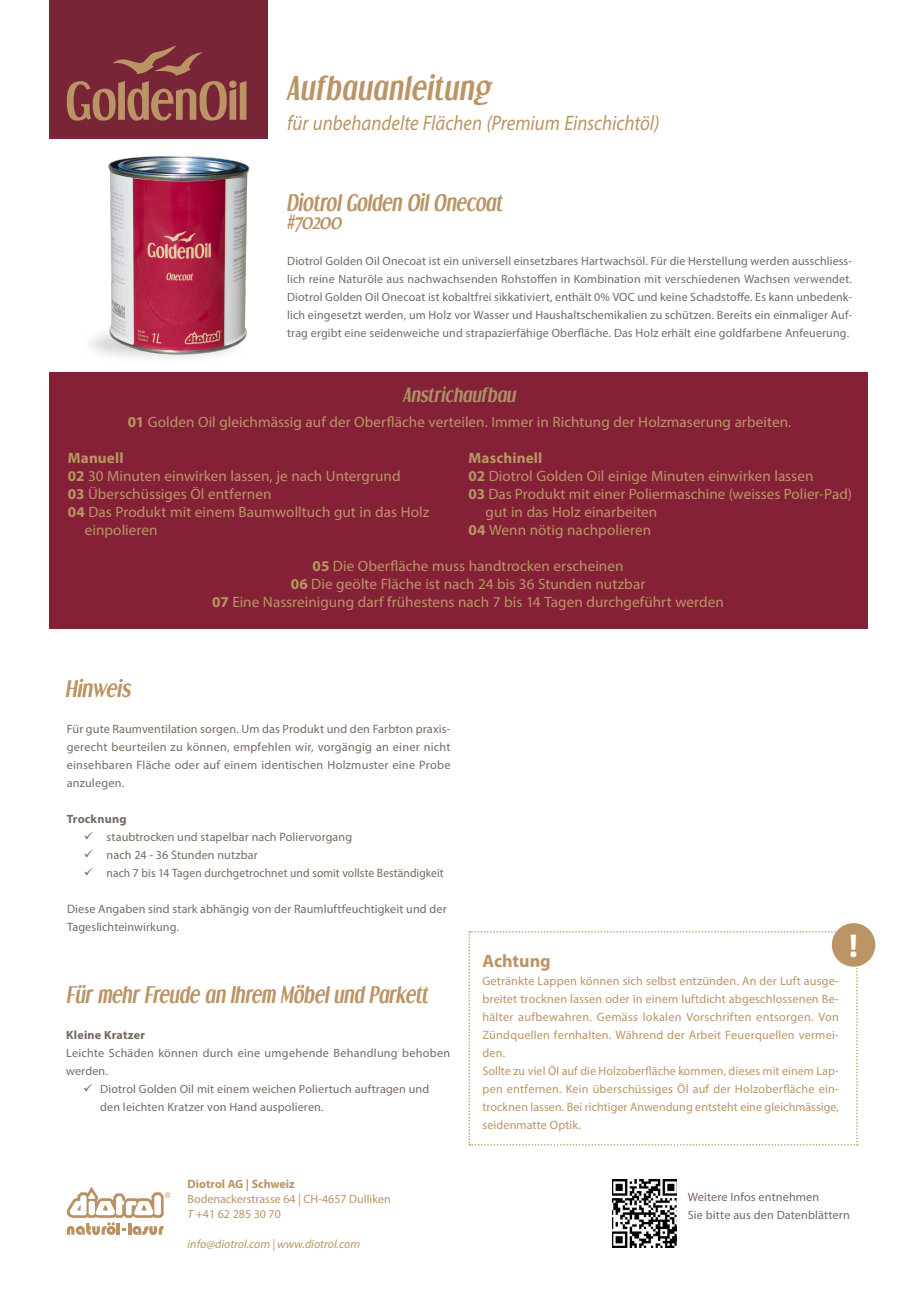
<style>
.page{position:relative;width:919px;height:1289px;background:#fff}
.page>*{position:absolute;margin:0;border:0;box-sizing:border-box;transform-origin:0 0}
.t1{font:700 33px "Myriad Pro";color:#fff}
.Grundtext{font:italic 700 30px "Dream Orphans";letter-spacing:.03em;color:#bb9465;scale:.95 1}
.Lauftext_Broschüre{font:italic 700 21px "Dream Orphans";letter-spacing:-.005em;color:#bb9465;scale:.95 1}
.Grundtext-2{font:italic 21px "Myriad Pro";color:#bb9465;scale:.9 1}
.Lauftext_Broschüre-2{font:italic 700 21px "Dream Orphans";letter-spacing:-.005em;color:#bb9465}
.t2{font:italic 700 18px "Dream Orphans";letter-spacing:.005em;color:#ab9165}
.Lauftext_Broschüre-3{font:700 18px "Myriad Pro";color:#bb9465}
.Lauftext_Broschüre-4{font:italic 700 18px "Dream Orphans";letter-spacing:-.04em;color:#bb9465;scale:.95 1}
.Aufzählung_Flyer{font:15px/18px "Myriad Pro";letter-spacing:.005em;color:#bb9465}
.Aufzählung_Flyer-2{font:700 15px "Myriad Pro";letter-spacing:.01em;color:#bb9465}
.Lauftext_Broschüre-5{font:12.15px/18px "Myriad Pro";letter-spacing:.01em;color:#bb9465;text-align:justify}
.Aufzählung_Flyer-3{font:12.15px "Myriad Pro";letter-spacing:.01em;color:#786960}
.Lauftext_Broschüre-6{font:12.15px/18px "Myriad Pro";letter-spacing:.02em;color:#786960;text-align:justify}
.Aufzählung_Flyer-4{font:12.15px "Myriad Pro";letter-spacing:.01em;color:#786960;scale:.95 1}
.Lauftext_Broschüre-7{font:12px/18px "Myriad Pro";letter-spacing:.02em;color:#736962;text-align:justify}
.Aufzählung_Flyer-5{font:12px/18px "Myriad Pro";letter-spacing:.015em;color:#786960}
.t3{font:12px "Myriad Pro";color:#bb9465}
.t4{font:italic 12px "Myriad Pro";color:#bb9465}
.Lauftext_Broschüre-8{font:700 12px "Myriad Pro";letter-spacing:.02em;color:#736962}
.t5{font:700 12px "Myriad Pro";color:#bb9465}
.s1{font-weight:700}
.s2{font-style:italic}
</style>
<div class="page">
<div style="left:50px;top:0;width:218px;height:139px;background:#782637"></div>
<svg style="left:468px;top:931px;width:389px;height:214px"></svg>
<svg style="left:67px;top:46px;width:179px;height:75px"></svg>
<img style="left:90px;top:156px;width:160px;height:202px">
<div style="left:50px;top:371px;width:817px;height:257px;background:#842137"></div>
<img style="left:612px;top:1179px;width:65px;height:67px">
<div style="left:831px;top:923px;width:44px;height:43px;background:#bb9465;border-radius:50%"></div>
<svg style="left:67px;top:1187px;width:103px;height:47px"></svg>
<p class="Grundtext" style="left:287px;top:69px;width:216px">Aufbauanleitung</p>
<p class="Grundtext-2" style="left:287px;top:110px;width:415px">für unbehandelte Flächen (Premium Einschichtöl)</p>
<p class="Lauftext_Broschüre" style="left:287px;top:189px;width:229px">Diotrol Golden Oil Onecoat</p>
<p class="Lauftext_Broschüre-4" style="left:287px;top:210px;width:59px">#70200</p>
<p class="Lauftext_Broschüre-7" style="left:287px;top:252px;width:566px">Diotrol Golden Oil Onecoat ist ein universell einsetzbares Hartwachsöl. Für die Herstellung werden ausschliess&shy;lich reine Naturöle aus nachwachsenden Rohstoffen in Kombination mit verschiedenen Wachsen verwendet.<br>Diotrol Golden Oil Onecoat ist kobaltfrei sikkativiert, enthält 0% VOC und keine Schadstoffe. Es kann unbedenk&shy;lich eingesetzt werden, um Holz vor Wasser und Haushaltschemikalien zu schützen. Bereits ein einmaliger Auf&shy;trag ergibt eine seidenweiche und strapazierfähige Oberfläche. Das Holz erhält eine goldfarbene Anfeuerung.</p>
<p class="t2" style="left:403px;top:383px;width:114px">Anstrichaufbau</p>
<p class="Aufzählung_Flyer" style="left:128px;top:412px;width:665px"><span class="s1">01</span> Golden Oil gleichmässig auf der Oberfläche verteilen. Immer in Richtung der Holzmaserung arbeiten.</p>
<p class="Aufzählung_Flyer-2" style="left:68px;top:448px;width:57px">Manuell</p>
<p class="Aufzählung_Flyer" style="left:68px;top:466px;width:334px"><span class="s1">02</span> 30 Minuten einwirken lassen, je nach Untergrund</p>
<p class="Aufzählung_Flyer" style="left:68px;top:484px;width:205px"><span class="s1">03</span> Überschüssiges Öl entfernen</p>
<p class="Aufzählung_Flyer" style="left:68px;top:502px;width:363px"><span class="s1">04</span> Das Produkt mit einem Baumwolltuch gut in das Holz</p>
<p class="Aufzählung_Flyer" style="left:85px;top:520px;width:74px">einpolieren</p>
<p class="Aufzählung_Flyer-2" style="left:468px;top:448px;width:75px">Maschinell</p>
<p class="Aufzählung_Flyer" style="left:468px;top:466px;width:346px"><span class="s1">02</span> Diotrol Golden Oil einige Minuten einwirken lassen</p>
<p class="Aufzählung_Flyer" style="left:485px;top:484px;width:368px;text-indent:-17px"><span class="s1">03</span> Das Produkt mit einer Poliermaschine (weisses Polier-Pad) gut in das Holz einarbeiten</p>
<p class="Aufzählung_Flyer" style="left:468px;top:520px;width:184px"><span class="s1">04</span> Wenn nötig nachpolieren</p>
<p class="Aufzählung_Flyer" style="left:312px;top:556px;width:312px"><span class="s1">05</span> Die Oberfläche muss handtrocken erscheinen</p>
<p class="Aufzählung_Flyer" style="left:291px;top:574px;width:356px"><span class="s1">06</span> Die geölte Fläche ist nach 24 bis 36 Stunden nutzbar</p>
<p class="Aufzählung_Flyer" style="left:212px;top:592px;width:513px"><span class="s1">07</span> Eine Nassreinigung darf frühestens nach 7 bis 14 Tagen durchgeführt werden</p>
<p class="Lauftext_Broschüre-2" style="left:66px;top:675px;width:67px">Hinweis</p>
<p class="Lauftext_Broschüre-6" style="left:67px;top:719px;width:385px">Für gute Raumventilation sorgen. Um das Produkt und den Farbton praxis&shy;gerecht beurteilen zu können, empfehlen wir, vorgängig an einer nicht einsehbaren Fläche oder auf einem identischen Holzmuster eine Probe anzulegen.</p>
<p class="Lauftext_Broschüre-8" style="left:67px;top:811px;width:61px">Trocknung</p>
<p class="Aufzählung_Flyer-3" style="left:84px;top:829px;width:270px">✓ staubtrocken und stapelbar nach Poliervorgang</p>
<p class="Aufzählung_Flyer-3" style="left:84px;top:847px;width:175px">✓ nach 24 - 36 Stunden nutzbar</p>
<p class="Aufzählung_Flyer-4" style="left:84px;top:865px;width:380px">✓ nach 7 bis 14 Tagen durchgetrochnet und somit vollste Beständigkeit</p>
<p class="Aufzählung_Flyer-3" style="left:67px;top:901px;width:381px">Diese Angaben sind stark abhängig von der Raumluftfeuchtigkeit und der</p>
<p class="Aufzählung_Flyer-3" style="left:67px;top:919px;width:113px">Tageslichteinwirkung.</p>
<p class="Lauftext_Broschüre" style="left:67px;top:981px;width:382px">Für mehr Freude an Ihrem Möbel und Parkett</p>
<p class="Lauftext_Broschüre-8" style="left:66px;top:1027px;width:80px">Kleine Kratzer</p>
<p class="Lauftext_Broschüre-7" style="left:66px;top:1044px;width:385px">Leichte Schäden können durch eine umgehende Behandlung behoben werden.</p>
<p class="Aufzählung_Flyer-5" style="left:100px;top:1080px;width:331px;text-indent:-17px">✓ Diotrol Golden Oil mit einem weichen Poliertuch auftragen und den leichten Kratzer von Hand auspolieren.</p>
<p class="Lauftext_Broschüre-3" style="left:482px;top:949px;width:70px">Achtung</p>
<p class="Lauftext_Broschüre-5" style="left:482px;top:971px;width:358px">Getränkte Lappen können sich selbst entzünden. An der Luft ausge&shy;breitet trocknen lassen oder in einem luftdicht abgeschlossenen Be&shy;hälter aufbewahren. Gemäss lokalen Vorschriften entsorgen. Von Zündquellen fernhalten. Während der Arbeit Feuerquellen vermei&shy;den.</p>
<p class="Lauftext_Broschüre-5" style="left:482px;top:1061px;width:358px">Sollte zu viel Öl auf die Holzoberfläche kommen, dieses mit einem Lap&shy;pen entfernen. Kein überschüssiges Öl auf der Holzoberfläche ein&shy;trocknen lassen. Bei richtiger Anwendung entsteht eine gleichmässige, seidenmatte Optik.</p>
<p class="t1" style="left:849px;top:924px;width:10px">!</p>
<p class="t5" style="left:187px;top:1176px;width:109px">Diotrol AG | Schweiz</p>
<p class="t3" style="left:187px;top:1191px;width:205px">Bodenackerstrasse 64 | CH-4657 Dulliken</p>
<p class="t3" style="left:187px;top:1206px;width:95px"><span class="s2">T</span> +41 62 285 30 70</p>
<p class="t4" style="left:187px;top:1236px;width:174px">info@diotrol.com | www.diotrol.com</p>
<p class="Aufzählung_Flyer-3" style="left:687px;top:1189px;width:133px">Weitere Infos entnehmen</p>
<p class="Aufzählung_Flyer-3" style="left:687px;top:1207px;width:163px">Sie bitte aus den Datenblättern</p>
</div>
